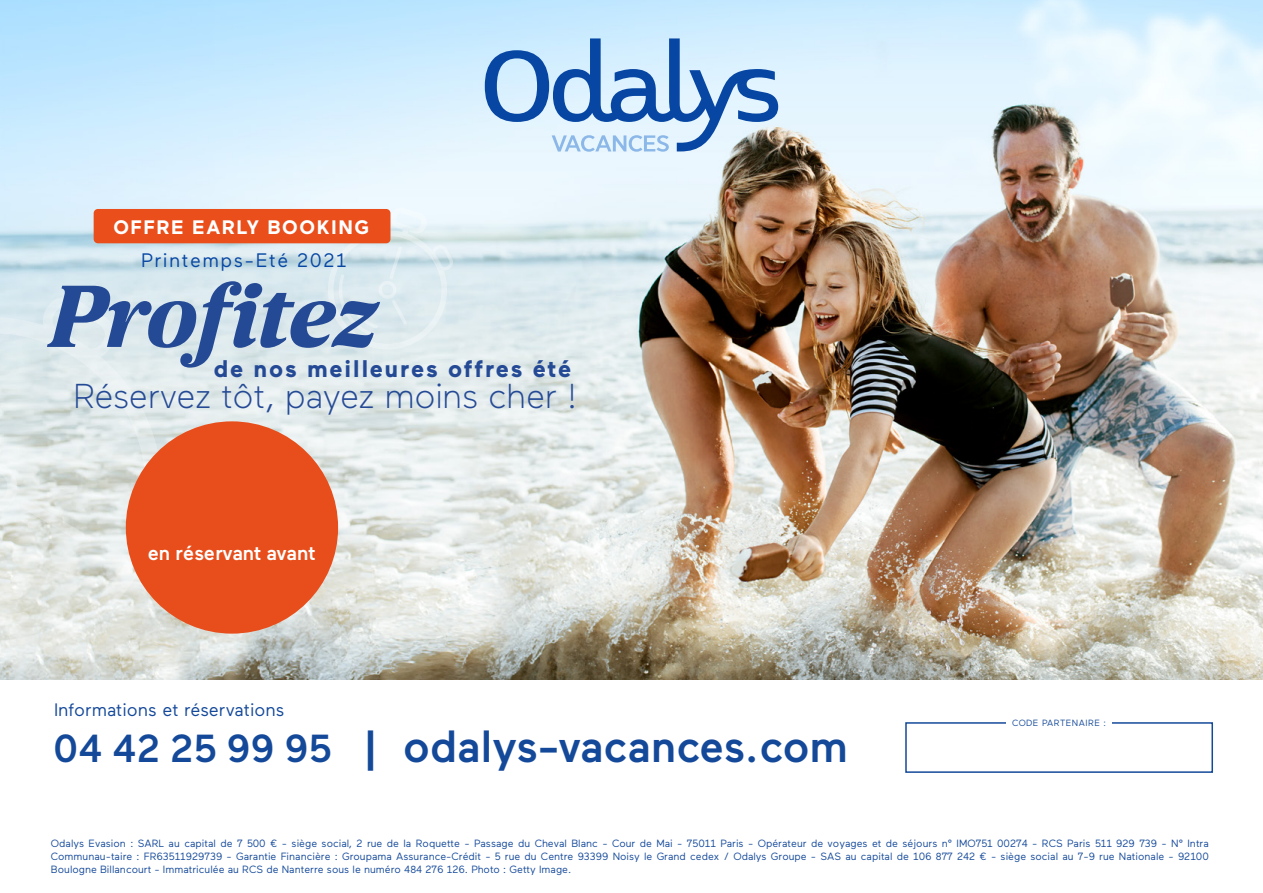
<style>
.page{position:relative;width:1263px;height:893px;background:#fff}
.page>*{position:absolute;margin:0;border:0;box-sizing:border-box;transform-origin:0 0}
.t1{font:italic 900 90px "Breve News";letter-spacing:-.005em;color:#254a95}
.t2{font:500 45px "Maax";color:#14499a}
.t3{font:300 34.5px "Maax";letter-spacing:-.005em;color:#254a95}
.t4{font:700 24px "Maax";letter-spacing:.075em;color:#254a95}
.t5{font:500 20.4px "Maax";color:#fff}
.t6{font:700 19.5px "Maax";letter-spacing:.075em;color:#fff}
.t7{font:19.5px "Maax";letter-spacing:.075em;color:#0747a3}
.t8{font:18px "Maax";color:#14499a}
.t9{font:10.5px/12.6px "Maax";color:#14499a;text-align:justify}
.t10{font:9px "Maax";letter-spacing:.05em;color:#14499a}
.s1{font-size:39px}
</style>
<div class="page">
<img style="left:0;top:0;width:1263px;height:679px">
<svg style="left:0;top:297px;width:163px;height:360px;background:#dfe6e5"></svg>
<svg style="left:321px;top:208px;width:132px;height:141px;background:#dceaee"></svg>
<div style="left:126px;top:421px;width:212px;height:213px;background:#e84e1b;border-radius:50%"></div>
<svg style="left:485px;top:38px;width:293px;height:114px;background:#9fbfe1"></svg>
<div style="left:94px;top:209px;width:296px;height:34px;background:#e94e1b;border-radius:4px"></div>
<div style="left:905px;top:722px;width:308px;height:51px;background:#fff;border:2px solid #14499a"></div>
<div style="left:1006px;top:712px;width:106px;height:22px;background:#fff"></div>
<h3 class="t6" style="left:113px;top:216px;width:257px">OFFRE EARLY BOOKING</h3>
<h3 class="t7" style="left:141px;top:250px;width:207px">Printemps-Eté 2021</h3>
<h1 class="t1" style="left:43px;top:264px;width:331px">Profitez</h1>
<h3 class="t4" style="left:214px;top:356px;width:359px">de nos meilleures offres été</h3>
<h3 class="t3" style="left:73px;top:374px;width:505px">Réservez tôt, payez moins cher !</h3>
<h3 class="t5" style="left:148px;top:541px;width:169px">en réservant avant</h3>
<h3 class="t8" style="left:54px;top:700px;width:232px">Informations et réservations</h3>
<h2 class="t2" style="left:53px;top:723px;width:796px"><span class="s1">04 42 25 99 95</span> | odalys-vacances.com</h2>
<p class="t10" style="left:1012px;top:718px;width:96px">CODE PARTENAIRE :</p>
<p class="t9" style="left:51px;top:837px;width:1159px">Odalys Evasion : SARL au capital de 7 500 € - siège social, 2 rue de la Roquette - Passage du Cheval Blanc - Cour de Mai - 75011 Paris - Opérateur de voyages et de séjours n° IMO751 00274 - RCS Paris 511 929 739 - N° Intra Communau-taire : FR63511929739 - Garantie Financière : Groupama Assurance-Crédit - 5 rue du Centre 93399 Noisy le Grand cedex / Odalys Groupe - SAS au capital de 106 877 242 € - siège social au 7-9 rue Nationale - 92100<br>Boulogne Billancourt - Immatriculée au RCS de Nanterre sous le numéro 484 276 126. Photo : Getty Image.</p>
</div>
